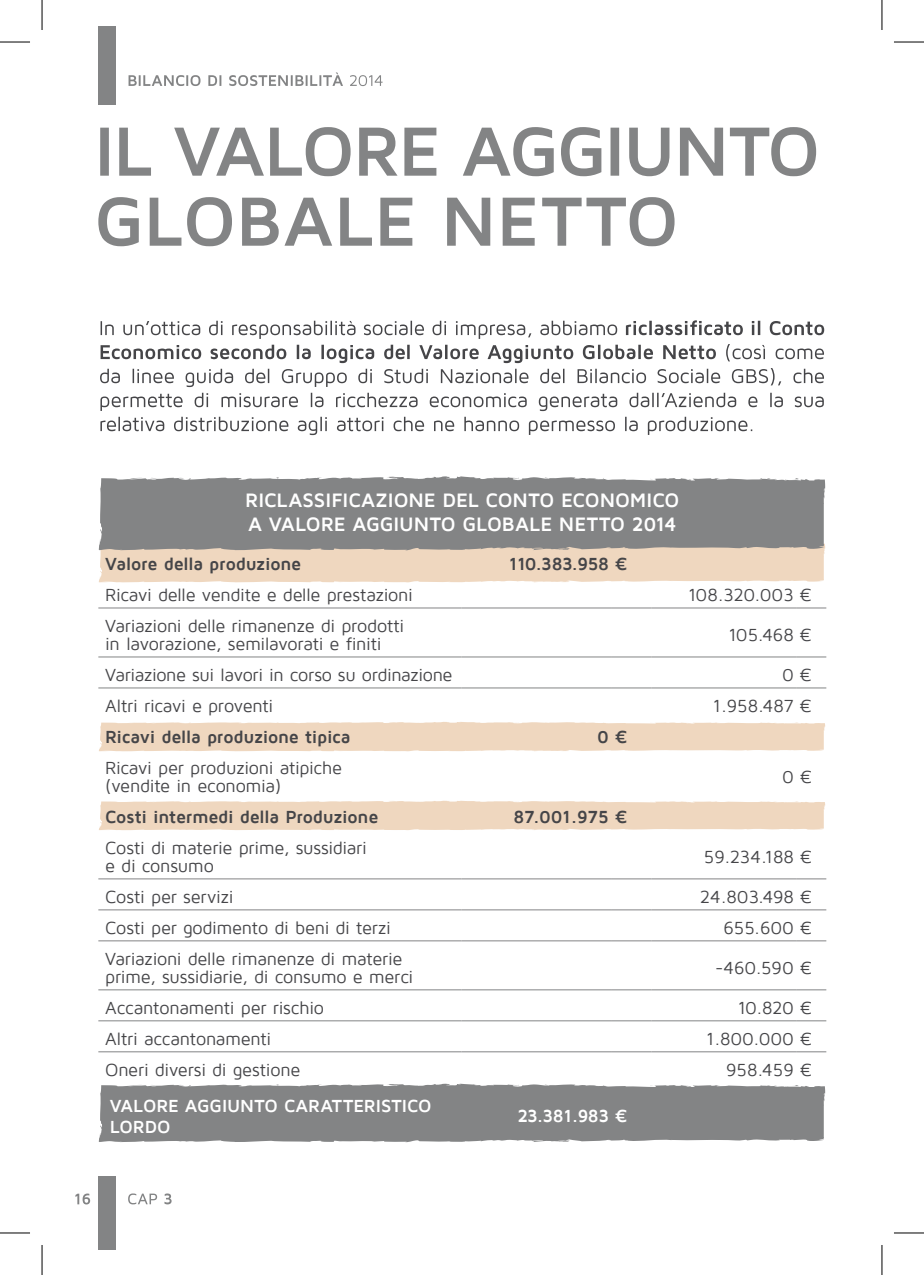
<style>
.page{position:relative;width:924px;height:1275px;background:#fff}
.page>*{position:absolute;margin:0;border:0;box-sizing:border-box;transform-origin:0 0}
.t1{font:700 20px/24px "Maven Pro";letter-spacing:-.005em;color:#fff}
.t2{font:18px/18px "Maven Pro";letter-spacing:-.015em;color:#454548}
.t3{font:700 18px "Maven Pro";letter-spacing:-.015em;color:#454548}
.t4{font:700 18px/21.6px "Maven Pro";letter-spacing:-.005em;color:#fff}
</style>
<div class="page">
<svg style="left:99px;top:1083px;width:726px;height:59px;background:#8a8b8c"></svg>
<svg style="left:99px;top:722px;width:726px;height:30px;background:#f0d9c3"></svg>
<svg style="left:99px;top:800px;width:726px;height:31px;background:#f0dbc5"></svg>
<svg style="left:75px;top:1193px;width:15px;height:11px"></svg>
<svg style="left:128px;top:1193px;width:43px;height:11px"></svg>
<div style="left:99px;top:1176px;width:17px;height:74px;background:#838485"></div>
<svg style="left:128px;top:72px;width:254px;height:14px"></svg>
<div style="left:99px;top:26px;width:17px;height:78px;background:#838485"></div>
<div style="left:100px;top:476px;width:724px;height:50px;background:#838485"></div>
<svg style="left:789px;top:477px;width:11px;height:2px"></svg>
<svg style="left:759px;top:478px;width:13px;height:1px"></svg>
<svg style="left:269px;top:477px;width:10px;height:2px"></svg>
<svg style="left:99px;top:526px;width:726px;height:57px;background:#c4b7a9"></svg>
<hr style="left:98px;top:607px;width:363px;height:1px;background:#838485">
<hr style="left:461px;top:607px;width:150px;height:1px;background:#838485">
<hr style="left:611px;top:607px;width:40px;height:1px;background:#838485">
<hr style="left:651px;top:607px;width:145px;height:1px;background:#838485">
<svg style="left:796px;top:607px;width:29px;height:1px"></svg>
<hr style="left:98px;top:656px;width:363px;height:1px;background:#838485">
<hr style="left:461px;top:656px;width:150px;height:1px;background:#838485">
<hr style="left:611px;top:656px;width:40px;height:1px;background:#838485">
<hr style="left:651px;top:656px;width:145px;height:1px;background:#838485">
<svg style="left:796px;top:656px;width:29px;height:1px"></svg>
<hr style="left:98px;top:687px;width:363px;height:1px;background:#838485">
<hr style="left:461px;top:687px;width:150px;height:1px;background:#838485">
<hr style="left:611px;top:687px;width:40px;height:1px;background:#838485">
<hr style="left:651px;top:687px;width:145px;height:1px;background:#838485">
<svg style="left:796px;top:687px;width:29px;height:1px"></svg>
<hr style="left:98px;top:878px;width:363px;height:1px;background:#838485">
<hr style="left:461px;top:878px;width:150px;height:1px;background:#838485">
<hr style="left:611px;top:878px;width:40px;height:1px;background:#838485">
<hr style="left:651px;top:878px;width:145px;height:1px;background:#838485">
<svg style="left:796px;top:878px;width:29px;height:1px"></svg>
<hr style="left:98px;top:909px;width:363px;height:1px;background:#838485">
<hr style="left:461px;top:909px;width:150px;height:1px;background:#838485">
<hr style="left:611px;top:909px;width:40px;height:1px;background:#838485">
<hr style="left:651px;top:909px;width:145px;height:1px;background:#838485">
<svg style="left:796px;top:909px;width:29px;height:1px"></svg>
<hr style="left:98px;top:940px;width:363px;height:1px;background:#838485">
<hr style="left:461px;top:940px;width:150px;height:1px;background:#838485">
<hr style="left:611px;top:940px;width:40px;height:1px;background:#838485">
<hr style="left:651px;top:940px;width:145px;height:1px;background:#838485">
<svg style="left:796px;top:940px;width:29px;height:1px"></svg>
<hr style="left:98px;top:989px;width:363px;height:1px;background:#838485">
<hr style="left:461px;top:989px;width:150px;height:1px;background:#838485">
<hr style="left:611px;top:989px;width:40px;height:1px;background:#838485">
<hr style="left:651px;top:989px;width:145px;height:1px;background:#838485">
<svg style="left:796px;top:989px;width:29px;height:1px"></svg>
<hr style="left:98px;top:1020px;width:363px;height:1px;background:#838485">
<hr style="left:461px;top:1020px;width:150px;height:1px;background:#838485">
<hr style="left:611px;top:1020px;width:40px;height:1px;background:#838485">
<hr style="left:651px;top:1020px;width:145px;height:1px;background:#838485">
<svg style="left:796px;top:1020px;width:29px;height:1px"></svg>
<hr style="left:98px;top:1051px;width:363px;height:1px;background:#838485">
<hr style="left:461px;top:1051px;width:150px;height:1px;background:#838485">
<hr style="left:611px;top:1051px;width:40px;height:1px;background:#838485">
<hr style="left:651px;top:1051px;width:145px;height:1px;background:#838485">
<svg style="left:796px;top:1051px;width:29px;height:1px"></svg>
<svg style="left:100px;top:417px;width:652px;height:18px"></svg>
<svg style="left:100px;top:393px;width:723px;height:18px"></svg>
<svg style="left:100px;top:320px;width:723px;height:67px"></svg>
<svg style="left:98px;top:197px;width:576px;height:49px"></svg>
<svg style="left:100px;top:127px;width:715px;height:49px"></svg>
<hr style="left:0;top:42px;width:30px;height:1px;background:#000">
<hr style="left:893px;top:42px;width:30px;height:1px;background:#000">
<hr style="left:0;top:1232px;width:30px;height:1px;background:#000">
<hr style="left:893px;top:1232px;width:30px;height:1px;background:#000">
<hr style="left:42px;top:0;width:1px;height:30px;background:#000">
<hr style="left:42px;top:1245px;width:1px;height:30px;background:#000">
<hr style="left:881px;top:0;width:1px;height:30px;background:#000">
<hr style="left:881px;top:1245px;width:1px;height:30px;background:#000">
<p class="t1" style="left:245px;top:488px;width:436px">RICLASSIFICAZIONE DEL CONTO ECONOMICO<br>A VALORE AGGIUNTO GLOBALE NETTO 2014</p>
<p class="t3" style="left:105px;top:554px;width:197px">Valore della produzione</p>
<p class="t3" style="left:508px;top:554px;width:120px">110.383.958 €</p>
<p class="t2" style="left:105px;top:586px;width:309px">Ricavi delle vendite e delle prestazioni</p>
<p class="t2" style="left:687px;top:586px;width:125px">108.320.003 €</p>
<p class="t2" style="left:105px;top:617px;width:300px">Variazioni delle rimanenze di prodotti in lavorazione, semilavorati e finiti</p>
<p class="t2" style="left:728px;top:626px;width:85px">105.468 €</p>
<p class="t2" style="left:105px;top:666px;width:349px">Variazione sui lavori in corso su ordinazione</p>
<p class="t2" style="left:781px;top:666px;width:31px">0 €</p>
<p class="t2" style="left:105px;top:697px;width:170px">Altri ricavi e proventi</p>
<p class="t2" style="left:712px;top:697px;width:100px">1.958.487 €</p>
<p class="t3" style="left:105px;top:727px;width:247px">Ricavi della produzione tipica</p>
<p class="t3" style="left:597px;top:727px;width:32px">0 €</p>
<p class="t2" style="left:105px;top:759px;width:238px">Ricavi per produzioni atipiche (vendite in economia)</p>
<p class="t2" style="left:781px;top:768px;width:31px">0 €</p>
<p class="t3" style="left:105px;top:807px;width:274px">Costi intermedi della Produzione</p>
<p class="t3" style="left:513px;top:807px;width:115px">87.001.975 €</p>
<p class="t2" style="left:105px;top:839px;width:263px">Costi di materie prime, sussidiari e di consumo</p>
<p class="t2" style="left:703px;top:848px;width:110px">59.234.188 €</p>
<p class="t2" style="left:105px;top:888px;width:130px">Costi per servizi</p>
<p class="t2" style="left:699px;top:888px;width:113px">24.803.498 €</p>
<p class="t2" style="left:105px;top:919px;width:287px">Costi per godimento di beni di terzi</p>
<p class="t2" style="left:723px;top:919px;width:90px">655.600 €</p>
<p class="t2" style="left:105px;top:950px;width:309px">Variazioni delle rimanenze di materie prime, sussidiarie, di consumo e merci</p>
<p class="t2" style="left:714px;top:959px;width:98px">-460.590 €</p>
<p class="t2" style="left:105px;top:999px;width:220px">Accantonamenti per rischio</p>
<p class="t2" style="left:737px;top:999px;width:76px">10.820 €</p>
<p class="t2" style="left:105px;top:1030px;width:167px">Altri accantonamenti</p>
<p class="t2" style="left:706px;top:1030px;width:107px">1.800.000 €</p>
<p class="t2" style="left:105px;top:1061px;width:196px">Oneri diversi di gestione</p>
<p class="t2" style="left:725px;top:1061px;width:87px">958.459 €</p>
<p class="t4" style="left:110px;top:1094px;width:323px">VALORE AGGIUNTO CARATTERISTICO<br>LORDO</p>
<p class="t4" style="left:517px;top:1105px;width:111px">23.381.983 €</p>
</div>
